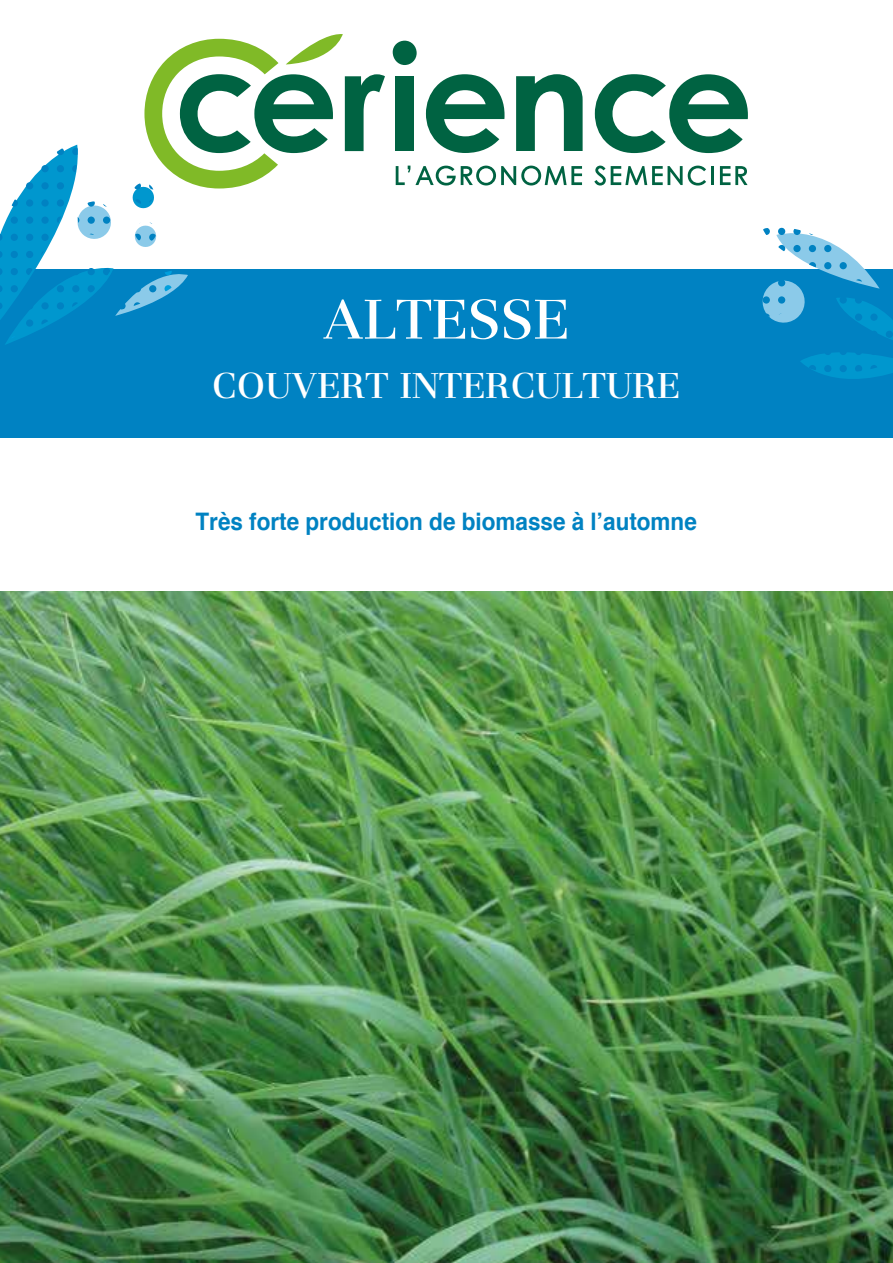
<style>
.page{position:relative;width:893px;height:1263px;background:#fff}
.page>*{position:absolute;margin:0;border:0;box-sizing:border-box;transform-origin:0 0}
.t1{font:500 58.2px "Basilia Std";color:#fff}
.t2{font:500 37.5px "Basilia Std";color:#fff}
.t3{font:700 24.15px "Helvetica";color:#0082c2;scale:.93 1}
</style>
<div class="page">
<div style="left:0;top:270px;width:893px;height:173px;background:#0082c2"></div>
<svg style="left:746px;top:227px;width:147px;height:152px"></svg>
<img style="left:0;top:591px;width:893px;height:672px">
<svg style="left:396px;top:166px;width:186px;height:20px"></svg>
<svg style="left:594px;top:166px;width:112px;height:20px"></svg>
<hr style="left:711px;top:166px;width:3px;height:19px;background:#006342">
<svg style="left:720px;top:166px;width:27px;height:19px"></svg>
<div style="left:393px;top:41px;width:24px;height:24px;background:#006342;border-radius:50%"></div>
<div style="left:395px;top:76px;width:19px;height:75px;background:#006342"></div>
<svg style="left:426px;top:74px;width:78px;height:79px"></svg>
<svg style="left:516px;top:74px;width:67px;height:77px"></svg>
<svg style="left:595px;top:74px;width:153px;height:79px"></svg>
<svg style="left:0;top:34px;width:385px;height:311px"></svg>
<div style="left:0;top:438px;width:893px;height:152px;background:#fff"></div>
<h1 class="t1" style="left:323px;top:286px;width:248px">ALTESSE</h1>
<h2 class="t2" style="left:212px;top:364px;width:470px">COUVERT INTERCULTURE</h2>
<p class="t3" style="left:195px;top:505px;width:541px">Très forte production de biomasse à l’automne</p>
</div>
